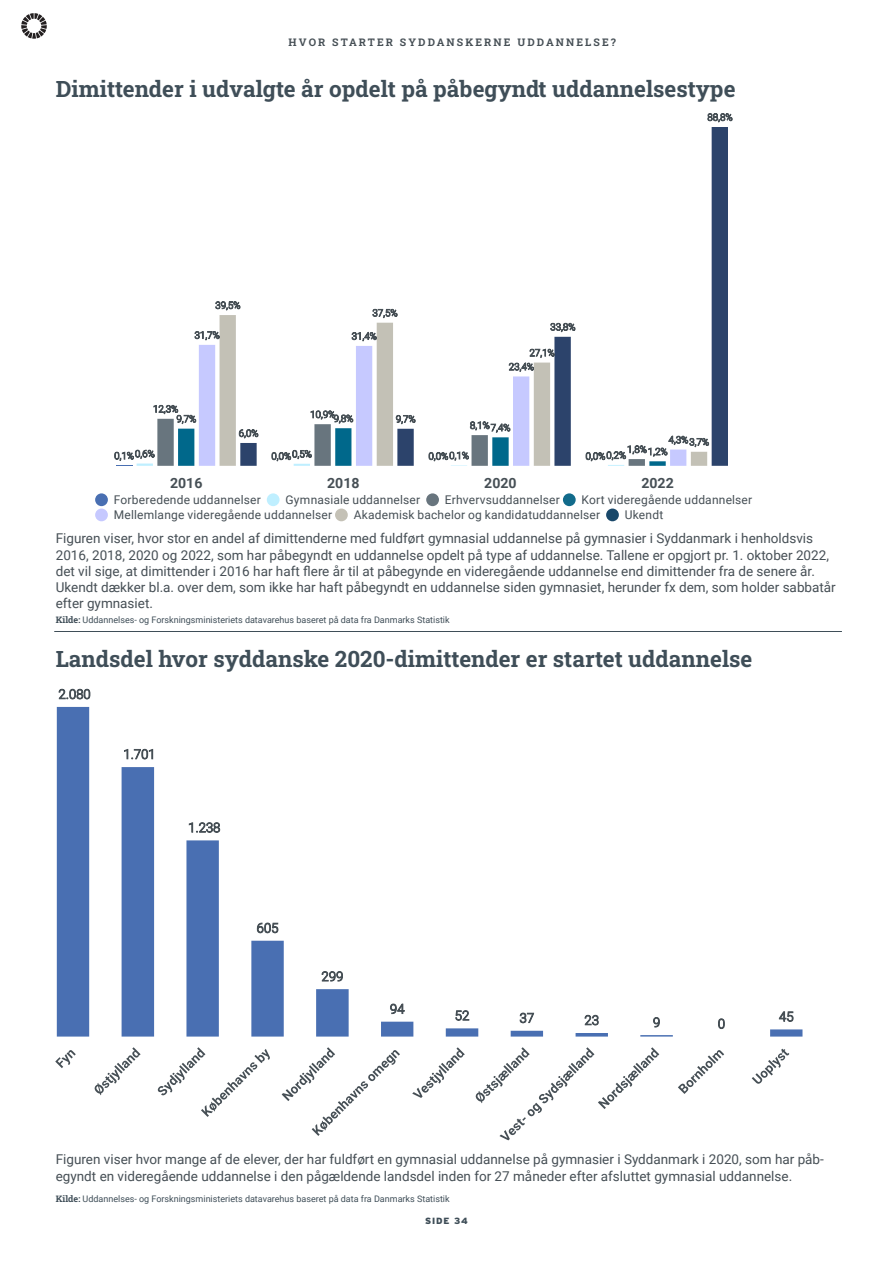
<style>
.page{position:relative;width:893px;height:1263px;background:#fff}
.page>*{position:absolute;margin:0;border:0;box-sizing:border-box;transform-origin:0 0}
.Overskrift{font:22.5px "Roboto Slab";color:#3f4e58}
.t1{font:700 14.1px "Roboto";color:#464f55}
.Brødtekst{font:13.5px/16.2px "Roboto";color:#464f55}
.t2{font:300 13.2px "Roboto";color:#464f55}
.billedtekst{font:12px "Roboto";letter-spacing:.015em;color:#464f55}
.Vignet_top_forside{font:10.5px "Roboto Slab";letter-spacing:.2em;color:#464f55}
.t3{font:300 9.75px "Roboto";color:#464f55}
.Kildetekst{font:9px "Roboto";color:#3f4e58}
.t4{font:900 9px "Interstate";letter-spacing:.1em;color:#3f4e58}
.s1{font-family:"Roboto Slab"}
</style>
<div class="page">
<svg style="left:21px;top:13px;width:26px;height:26px"></svg>
<hr style="left:54px;top:631px;width:788px;height:1px;background:#3f4e58">
<svg style="left:57px;top:707px;width:745px;height:329px"></svg>
<svg style="left:55px;top:1050px;width:21px;height:18px"></svg>
<svg style="left:95px;top:1047px;width:46px;height:48px"></svg>
<svg style="left:158px;top:1047px;width:112px;height:70px"></svg>
<svg style="left:282px;top:1047px;width:118px;height:89px"></svg>
<svg style="left:412px;top:1047px;width:53px;height:51px"></svg>
<svg style="left:476px;top:1047px;width:183px;height:93px"></svg>
<svg style="left:678px;top:1050px;width:46px;height:44px"></svg>
<svg style="left:752px;top:1049px;width:37px;height:35px"></svg>
<hr style="left:137px;top:463px;width:16px;height:3px;background:#bfefff">
<svg style="left:157px;top:419px;width:38px;height:47px"></svg>
<svg style="left:199px;top:345px;width:21px;height:121px;fill:#c6c9ff"></svg>
<div style="left:220px;top:315px;width:16px;height:151px;background:#c3c1b6"></div>
<svg style="left:240px;top:127px;width:488px;height:339px"></svg>
<div style="left:95px;top:493px;width:13px;height:13px;background:#496fb2;border-radius:50%"></div>
<div style="left:267px;top:493px;width:13px;height:13px;background:#bfefff;border-radius:50%"></div>
<div style="left:426px;top:493px;width:13px;height:13px;background:#68757e;border-radius:50%"></div>
<div style="left:563px;top:493px;width:13px;height:13px;background:#126b8b;border-radius:50%"></div>
<div style="left:95px;top:508px;width:13px;height:13px;background:#c6c9ff;border-radius:50%"></div>
<div style="left:335px;top:508px;width:13px;height:13px;background:#c4c1b6;border-radius:50%"></div>
<div style="left:606px;top:508px;width:13px;height:13px;background:#19486a;border-radius:50%"></div>
<p class="Vignet_top_forside" style="left:289px;top:35px;width:329px">HVOR STARTER SYDDANSKERNE UDDANNELSE?</p>
<p class="Overskrift" style="left:56px;top:73px;width:681px">Dimittender i udvalgte år opdelt på påbegyndt uddannelsestype</p>
<p class="t3" style="left:215px;top:298px;width:27px">39,5%</p>
<p class="t3" style="left:372px;top:306px;width:27px">37,5%</p>
<p class="t3" style="left:195px;top:328px;width:27px">31,7%</p>
<p class="t3" style="left:352px;top:329px;width:27px">31,4%</p>
<p class="t3" style="left:550px;top:320px;width:27px">33,8%</p>
<p class="t3" style="left:529px;top:346px;width:27px">27,1%</p>
<p class="t3" style="left:509px;top:360px;width:27px">23,4%</p>
<p class="t3" style="left:707px;top:110px;width:27px">88,8%</p>
<p class="t3" style="left:153px;top:402px;width:27px">12,3%</p>
<p class="t3" style="left:310px;top:408px;width:27px">10,9%</p>
<p class="t3" style="left:176px;top:412px;width:21px">9,7%</p>
<p class="t3" style="left:334px;top:412px;width:21px">9,8%</p>
<p class="t3" style="left:396px;top:412px;width:21px">9,7%</p>
<p class="t3" style="left:470px;top:418px;width:21px">8,1%</p>
<p class="t3" style="left:491px;top:421px;width:21px">7,4%</p>
<p class="t3" style="left:239px;top:426px;width:21px">6,0%</p>
<p class="t3" style="left:668px;top:433px;width:21px">4,3%</p>
<p class="t3" style="left:689px;top:435px;width:21px">3,7%</p>
<p class="t3" style="left:627px;top:442px;width:21px">1,8%</p>
<p class="t3" style="left:648px;top:445px;width:21px">1,2%</p>
<p class="t3" style="left:114px;top:448px;width:42px">0,1%0,6%</p>
<p class="t3" style="left:271px;top:448px;width:42px">0,0%0,5%</p>
<p class="t3" style="left:428px;top:449px;width:42px">0,0%0,1%</p>
<p class="t3" style="left:586px;top:449px;width:42px">0,0%0,2%</p>
<p class="t1" style="left:170px;top:473px;width:34px">2016</p>
<p class="t1" style="left:327px;top:473px;width:34px">2018</p>
<p class="t1" style="left:484px;top:473px;width:34px">2020</p>
<p class="t1" style="left:641px;top:473px;width:34px">2022</p>
<p class="billedtekst" style="left:114px;top:491px;width:149px">Forberedende uddannelser</p>
<p class="billedtekst" style="left:285px;top:491px;width:136px">Gymnasiale uddannelser</p>
<p class="billedtekst" style="left:445px;top:491px;width:117px">Erhvervsuddannelser</p>
<p class="billedtekst" style="left:582px;top:491px;width:172px">Kort videregående uddannelser</p>
<p class="billedtekst" style="left:114px;top:506px;width:220px">Mellemlange videregående uddannelser</p>
<p class="billedtekst" style="left:354px;top:506px;width:248px">Akademisk bachelor og kandidatuddannelser</p>
<p class="billedtekst" style="left:625px;top:506px;width:40px">Ukendt</p>
<p class="Brødtekst" style="left:56px;top:530px;width:782px">Figuren viser, hvor stor en andel af dimittenderne med fuldført gymnasial uddannelse på gymnasier i Syddanmark i henholdsvis 2016, 2018, 2020 og 2022, som har påbegyndt en uddannelse opdelt på type af uddannelse. Tallene er opgjort pr. 1. oktober 2022, det vil sige, at dimittender i 2016 har haft flere år til at påbegynde en videregående uddannelse end dimittender fra de senere år.<br>Ukendt dækker bl.a. over dem, som ikke har haft påbegyndt en uddannelse siden gymnasiet, herunder fx dem, som holder sabbatår efter gymnasiet.</p>
<p class="Kildetekst" style="left:56px;top:613px;width:395px"><span class="s1">Kilde:</span> Uddannelses- og Forskningsministeriets datavarehus baseret på data fra Danmarks Statistik</p>
<p class="Overskrift" style="left:56px;top:643px;width:698px">Landsdel hvor syddanske 2020-dimittender er startet uddannelse</p>
<p class="t2" style="left:58px;top:685px;width:34px">2.080</p>
<p class="t2" style="left:123px;top:745px;width:34px">1.701</p>
<p class="t2" style="left:188px;top:818px;width:34px">1.238</p>
<p class="t2" style="left:257px;top:919px;width:23px">605</p>
<p class="t2" style="left:321px;top:967px;width:23px">299</p>
<p class="t2" style="left:390px;top:999px;width:16px">94</p>
<p class="t2" style="left:455px;top:1006px;width:16px">52</p>
<p class="t2" style="left:520px;top:1009px;width:16px">37</p>
<p class="t2" style="left:584px;top:1011px;width:16px">23</p>
<p class="t2" style="left:653px;top:1013px;width:9px">9</p>
<p class="t2" style="left:718px;top:1014px;width:9px">0</p>
<p class="t2" style="left:779px;top:1007px;width:16px">45</p>
<p class="Brødtekst" style="left:56px;top:1151px;width:770px">Figuren viser hvor mange af de elever, der har fuldført en gymnasial uddannelse på gymnasier i Syddanmark i 2020, som har påb&shy;egyndt en videregående uddannelse i den pågældende landsdel inden for 27 måneder efter afsluttet gymnasial uddannelse.</p>
<p class="Kildetekst" style="left:56px;top:1193px;width:395px"><span class="s1">Kilde:</span> Uddannelses- og Forskningsministeriets datavarehus baseret på data fra Danmarks Statistik</p>
<p class="t4" style="left:425px;top:1215px;width:44px">SIDE 34</p>
</div>
